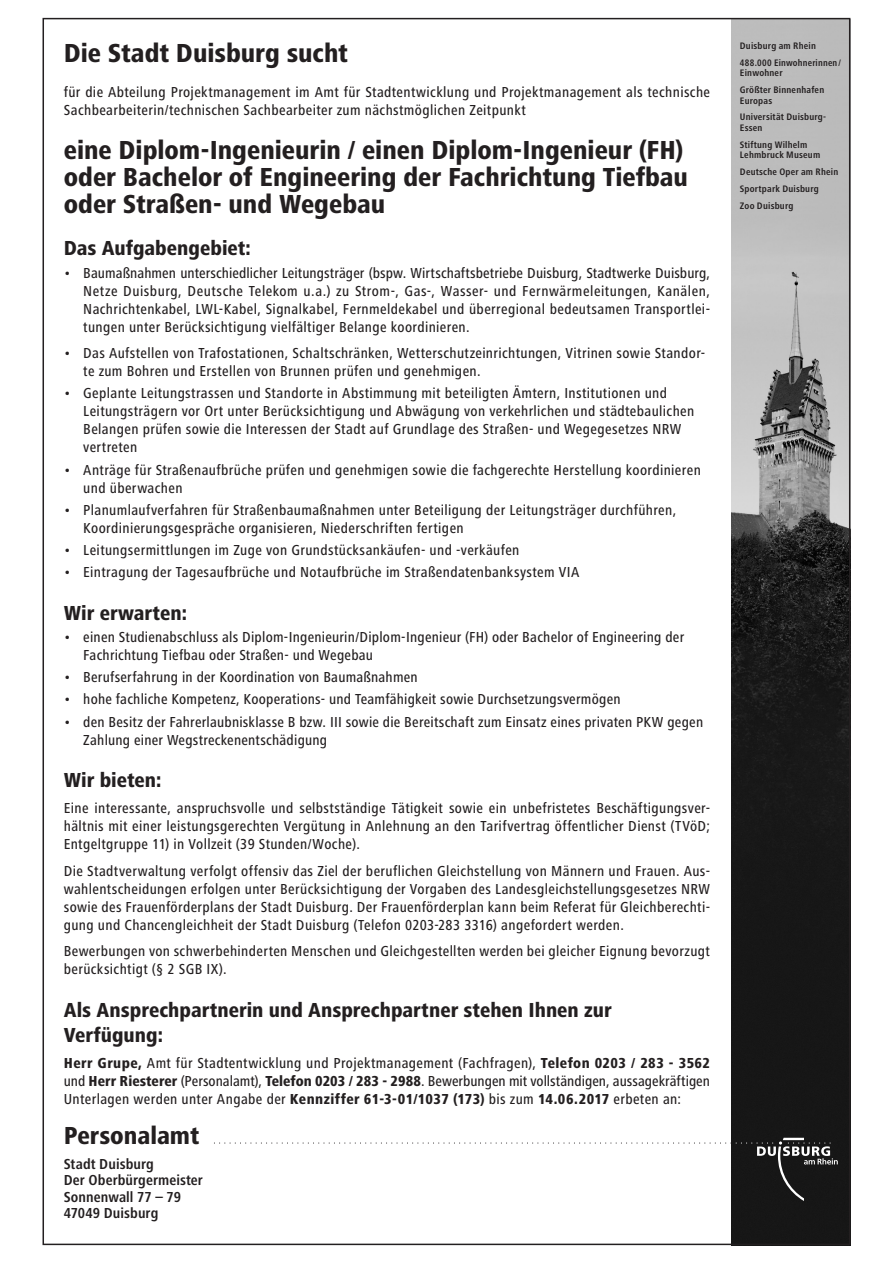
<style>
.page{position:relative;width:893px;height:1263px;background:#fff}
.page>*{position:absolute;margin:0;border:0;box-sizing:border-box;transform-origin:0 0}
.t1{font:74.55px "Duisburg Logo";color:#231f20}
.t2{font:800 condensed 27px/27px "Frutiger Next LT";color:#231f20}
.t3{font:800 condensed 25.5px "Frutiger Next LT";color:#231f20}
.t4{font:800 condensed 21px/25.2px "Frutiger Next LT";color:#231f20}
.t5{font:500 condensed 15px/18px "Frutiger Next LT";letter-spacing:.025em;color:#231f20}
.t6{font:700 condensed 15px/16.5px "Frutiger Next LT";letter-spacing:.005em;color:#231f20}
.t7{font:700 condensed 9.75px/17px "Frutiger Next LT";letter-spacing:.02em;color:#231f20}
.s1{font-weight:800}
.s2{color:#fff}
</style>
<div class="page">
<img style="left:731px;top:21px;width:116px;height:1221px">
<p class="t7" style="left:740px;top:37px;width:103px">Duisburg am Rhein<br>488.000 Einwohnerinnen/</p>
<p class="t7" style="left:740px;top:64px;width:86px">Einwohner<br>Größter Binnenhafen</p>
<p class="t7" style="left:740px;top:92px;width:88px">Europas<br>Universität Duisburg-</p>
<p class="t7" style="left:740px;top:119px;width:69px">Essen<br>Stiftung Wilhelm</p>
<p class="t7" style="left:740px;top:147px;width:100px">Lehmbruck Museum<br>Deutsche Oper am Rhein<br>Sportpark Duisburg<br>Zoo Duisburg</p>
<h2 class="t2" style="left:64px;top:40px;width:286px">Die Stadt Duisburg sucht</h2>
<p class="t5" style="left:64px;top:83px;width:648px">für die Abteilung Projektmanagement im Amt für Stadtentwicklung und Projektmanagement als technische<br>Sachbearbeiterin/technischen Sachbearbeiter zum nächstmöglichen Zeitpunkt</p>
<h2 class="t2" style="left:64px;top:137px;width:626px">eine Diplom-Ingenieurin / einen Diplom-Ingenieur (FH) oder Bachelor of Engineering der Fachrichtung Tiefbau oder Straßen- und Wegebau</h2>
<h3 class="t4" style="left:64px;top:236px;width:189px">Das Aufgabengebiet:</h3>
<p class="t5" style="left:83px;top:264px;width:628px;text-align:justify;text-indent:-19px">• Baumaßnahmen unterschiedlicher Leitungsträger (bspw. Wirtschaftsbetriebe Duisburg, Stadtwerke Duisburg, Netze Duisburg, Deutsche Telekom u.a.) zu Strom-, Gas-, Wasser- und Fernwärmeleitungen, Kanälen, Nachrichtenkabel, LWL-Kabel, Signalkabel, Fernmeldekabel und überregional bedeutsamen Transportlei&shy;tungen unter Berücksichtigung vielfältiger Belange koordinieren.</p>
<p class="t5" style="left:83px;top:344px;width:623px;text-indent:-20px">• Das Aufstellen von Trafostationen, Schaltschränken, Wetterschutzeinrichtungen, Vitrinen sowie Standor&shy;te zum Bohren und Erstellen von Brunnen prüfen und genehmigen.</p>
<p class="t5" style="left:83px;top:384px;width:613px;text-indent:-20px">• Geplante Leitungstrassen und Standorte in Abstimmung mit beteiligten Ämtern, Institutionen und Leitungsträgern vor Ort unter Berücksichtigung und Abwägung von verkehrlichen und städtebaulichen Belangen prüfen sowie die Interessen der Stadt auf Grundlage des Straßen- und Wegegesetzes NRW vertreten</p>
<p class="t5" style="left:83px;top:461px;width:619px;text-indent:-20px">• Anträge für Straßenaufbrüche prüfen und genehmigen sowie die fachgerechte Herstellung koordinieren und überwachen</p>
<p class="t5" style="left:83px;top:501px;width:594px;text-indent:-20px">• Planumlaufverfahren für Straßenbaumaßnahmen unter Beteiligung der Leitungsträger durchführen,<br>Koordinierungsgespräche organisieren, Niederschriften fertigen</p>
<p class="t5" style="left:64px;top:541px;width:457px">• Leitungsermittlungen im Zuge von Grundstücksankäufen- und -verkäufen</p>
<p class="t5" style="left:64px;top:563px;width:517px">• Eintragung der Tagesaufbrüche und Notaufbrüche im Straßendatenbanksystem VIA</p>
<h3 class="t4" style="left:64px;top:600px;width:125px">Wir erwarten:</h3>
<p class="t5" style="left:83px;top:628px;width:602px;text-indent:-20px">• einen Studienabschluss als Diplom-Ingenieurin/Diplom-Ingenieur (FH) oder Bachelor of Engineering der<br>Fachrichtung Tiefbau oder Straßen- und Wegebau</p>
<p class="t5" style="left:64px;top:668px;width:356px">• Berufserfahrung in der Koordination von Baumaßnahmen</p>
<p class="t5" style="left:64px;top:690px;width:558px">• hohe fachliche Kompetenz, Kooperations- und Teamfähigkeit sowie Durchsetzungsvermögen</p>
<p class="t5" style="left:83px;top:713px;width:621px;text-indent:-20px">• den Besitz der Fahrerlaubnisklasse B bzw. III sowie die Bereitschaft zum Einsatz eines privaten PKW gegen<br>Zahlung einer Wegstreckenentschädigung</p>
<h3 class="t4" style="left:64px;top:767px;width:99px">Wir bieten:</h3>
<p class="t5" style="left:64px;top:799px;width:648px;text-align:justify">Eine interessante, anspruchsvolle und selbstständige Tätigkeit sowie ein unbefristetes Beschäftigungsver&shy;hältnis mit einer leistungsgerechten Vergütung in Anlehnung an den Tarifvertrag öffentlicher Dienst (TVöD; Entgeltgruppe 11) in Vollzeit (39 Stunden/Woche).</p>
<p class="t5" style="left:64px;top:862px;width:648px;text-align:justify">Die Stadtverwaltung verfolgt offensiv das Ziel der beruflichen Gleichstellung von Männern und Frauen. Aus&shy;wahlentscheidungen erfolgen unter Berücksichtigung der Vorgaben des Landesgleichstellungsgesetzes NRW sowie des Frauenförderplans der Stadt Duisburg. Der Frauenförderplan kann beim Referat für Gleichberechti&shy;gung und Chancengleichheit der Stadt Duisburg (Telefon 0203-283 3316) angefordert werden.</p>
<p class="t5" style="left:64px;top:942px;width:648px">Bewerbungen von schwerbehinderten Menschen und Gleichgestellten werden bei gleicher Eignung bevorzugt berücksichtigt (§ 2 SGB IX).</p>
<h3 class="t4" style="left:64px;top:997px;width:549px">Als Ansprechpartnerin und Ansprechpartner stehen Ihnen zur<br>Verfügung:</h3>
<p class="t5" style="left:64px;top:1054px;width:648px;text-align:justify"><span class="s1">Herr Grupe,</span> Amt für Stadtentwicklung und Projektmanagement (Fachfragen), <span class="s1">Telefon 0203 / 283 - 3562 </span>und <span class="s1">Herr Riesterer</span> (Personalamt), <span class="s1">Telefon 0203 / 283 - 2988</span>. Bewerbungen mit vollständigen, aussagekräftigen Unterlagen werden unter Angabe der <span class="s1">Kennziffer 61-3-01/1037 (173)</span> bis zum <span class="s1">14.06.2017</span> erbeten an:</p>
<h3 class="t3" style="left:64px;top:1121px;width:137px">Personalamt</h3>
<p class="t6" style="left:64px;top:1155px;width:141px">Stadt Duisburg<br>Der Oberbürgermeister<br>Sonnenwall 77 – 79<br>47049 Duisburg</p>
<h1 class="t1" style="left:214px;top:1074px;width:625px">......................................................................<span class="s2">..F</span></h1>
</div>
